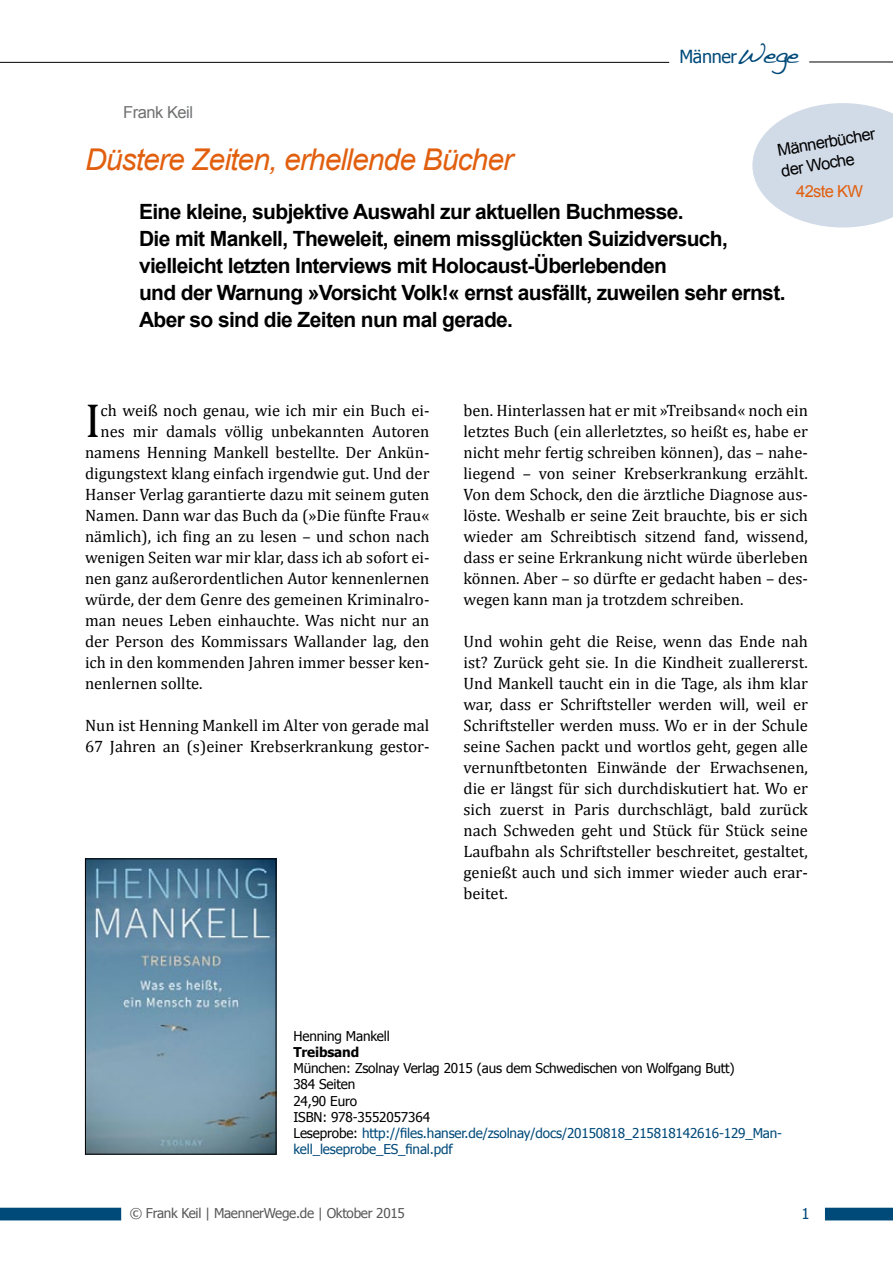
<style>
.page{position:relative;width:893px;height:1263px;background:#fff}
.page>*{position:absolute;margin:0;border:0;box-sizing:border-box;transform-origin:0 0}
.Lauftext_Cambria{font:48px "Cambria";color:#000}
.Titel{font:italic 30px "Arial";letter-spacing:-.03em;color:#e15f0e}
.Titel-2{font:700 21px/27px "Arial";letter-spacing:-.03em;color:#000}
.t1{font:18px "Tahoma";letter-spacing:-.02em;color:#004a7a}
.Lauftext_Cambria-2{font:16.5px/21px "Cambria";color:#000;text-align:justify}
.Autor_Thema{font:16.5px "Arial";color:#000}
.Autor_Thema-2{font:16.5px "Arial";letter-spacing:-.03em;color:#707172}
.Autor_Thema-3{font:16.5px "Arial";letter-spacing:-.04em;color:#e15f0e}
.t2{font:15px "Tahoma";color:#004a7a}
.t3{font:13.5px "Tahoma";letter-spacing:-.01em;color:#000}
.t4{font:13.5px/16.2px "Tahoma";letter-spacing:-.01em;color:#004a7a}
.t5{font:13.5px "Tahoma";letter-spacing:-.02em;color:#58585a}
.t6{font:700 13.5px "Tahoma";letter-spacing:-.01em;color:#000}
.s1{font-family:"Handwriting Dakota";font-size:27px}
.s2{color:#000}
</style>
<div class="page">
<svg style="left:0;top:1208px;width:121px;height:12px"></svg>
<svg style="left:825px;top:1208px;width:68px;height:12px"></svg>
<hr style="left:809px;top:62px;width:84px;height:1px;background:#000">
<hr style="left:0;top:62px;width:669px;height:1px;background:#000">
<img style="left:87px;top:860px;width:187px;height:292px">
<div style="left:85px;top:858px;width:191px;height:296px;border:1px solid #000"></div>
<svg style="left:752px;top:103px;width:141px;height:124px"></svg>
<p class="t1" style="left:679px;top:45px;width:121px">Männer<span class="s1">Wege</span></p>
<p class="Autor_Thema-2" style="left:123px;top:102px;width:71px">Frank Keil</p>
<p class="Titel" style="left:85px;top:140px;width:430px">Düstere Zeiten, erhellende Bücher</p>
<p class="Titel-2" style="left:139px;top:198px;width:546px">Eine kleine, subjektive Auswahl zur aktuellen Buchmesse.</p>
<p class="Titel-2" style="left:139px;top:225px;width:590px">Die mit Mankell, Theweleit, einem missglückten Suizidversuch,</p>
<p class="Titel-2" style="left:139px;top:252px;width:529px">vielleicht letzten Interviews mit Holocaust-Überlebenden</p>
<p class="Titel-2" style="left:139px;top:279px;width:648px">und der Warnung »Vorsicht Volk!« ernst ausfällt, zuweilen sehr ernst.<br>Aber so sind die Zeiten nun mal gerade.</p>
<p class="Autor_Thema" style="left:776px;top:140px;width:101px;rotate:-10deg">Männerbücher</p>
<p class="Autor_Thema" style="left:779px;top:160px;width:76px;rotate:-10deg">der Woche</p>
<p class="Autor_Thema-3" style="left:796px;top:180px;width:68px">42ste KW</p>
<p class="Lauftext_Cambria" style="left:85px;top:392px;width:17px">I</p>
<p class="Lauftext_Cambria-2" style="left:101px;top:400px;width:330px">ch weiß noch genau, wie ich mir ein Buch ei-</p>
<p class="Lauftext_Cambria-2" style="left:101px;top:421px;width:330px">nes mir damals völlig unbekannten Autoren</p>
<p class="Lauftext_Cambria-2" style="left:85px;top:442px;width:346px">namens Henning Mankell bestellte. Der Ankün-</p>
<p class="Lauftext_Cambria-2" style="left:85px;top:463px;width:346px">digungstext klang einfach irgendwie gut. Und der</p>
<p class="Lauftext_Cambria-2" style="left:85px;top:484px;width:346px">Hanser Verlag garantierte dazu mit seinem guten</p>
<p class="Lauftext_Cambria-2" style="left:85px;top:505px;width:346px">Namen. Dann war das Buch da (»Die fünfte Frau«</p>
<p class="Lauftext_Cambria-2" style="left:85px;top:526px;width:346px">nämlich), ich fing an zu lesen – und schon nach</p>
<p class="Lauftext_Cambria-2" style="left:85px;top:547px;width:346px">wenigen Seiten war mir klar, dass ich ab sofort ei-</p>
<p class="Lauftext_Cambria-2" style="left:85px;top:568px;width:346px">nen ganz außerordentlichen Autor kennenlernen</p>
<p class="Lauftext_Cambria-2" style="left:85px;top:589px;width:346px">würde, der dem Genre des gemeinen Kriminalro-</p>
<p class="Lauftext_Cambria-2" style="left:85px;top:610px;width:346px">man neues Leben einhauchte. Was nicht nur an</p>
<p class="Lauftext_Cambria-2" style="left:85px;top:631px;width:346px">der Person des Kommissars Wallander lag, den</p>
<p class="Lauftext_Cambria-2" style="left:85px;top:652px;width:346px">ich in den kommenden Jahren immer besser ken-</p>
<p class="Lauftext_Cambria-2" style="left:85px;top:673px;width:119px">nenlernen sollte.</p>
<p class="Lauftext_Cambria-2" style="left:85px;top:715px;width:346px">Nun ist Henning Mankell im Alter von gerade mal<br>67 Jahren an (s)einer Krebserkrankung gestor-</p>
<p class="Lauftext_Cambria-2" style="left:463px;top:400px;width:346px">ben. Hinterlassen hat er mit »Treibsand« noch ein letztes Buch (ein allerletztes, so heißt es, habe er nicht mehr fertig schreiben können), das – nahe&shy;liegend – von seiner Krebserkrankung erzählt.<br>Von dem Schock, den die ärztliche Diagnose aus&shy;löste. Weshalb er seine Zeit brauchte, bis er sich wieder am Schreibtisch sitzend fand, wissend, dass er seine Erkrankung nicht würde überleben können. Aber – so dürfte er gedacht haben – des&shy;wegen kann man ja trotzdem schreiben.</p>
<p class="Lauftext_Cambria-2" style="left:463px;top:631px;width:346px">Und wohin geht die Reise, wenn das Ende nah ist? Zurück geht sie. In die Kindheit zuallererst.<br>Und Mankell taucht ein in die Tage, als ihm klar war, dass er Schriftsteller werden will, weil er Schriftsteller werden muss. Wo er in der Schule seine Sachen packt und wortlos geht, gegen alle vernunftbetonten Einwände der Erwachsenen, die er längst für sich durchdiskutiert hat. Wo er sich zuerst in Paris durchschlägt, bald zurück nach Schweden geht und Stück für Stück seine Laufbahn als Schriftsteller beschreitet, gestaltet, genießt auch und sich immer wieder auch erar&shy;beitet.</p>
<p class="t3" style="left:293px;top:1027px;width:98px">Henning Mankell</p>
<p class="t6" style="left:293px;top:1043px;width:67px">Treibsand</p>
<p class="t3" style="left:293px;top:1060px;width:443px">München: Zsolnay Verlag 2015 (aus dem Schwedischen von Wolfgang Butt)</p>
<p class="t3" style="left:293px;top:1076px;width:64px">384 Seiten</p>
<p class="t3" style="left:293px;top:1092px;width:65px">24,90 Euro</p>
<p class="t3" style="left:293px;top:1108px;width:138px">ISBN: 978-3552057364</p>
<p class="t4" style="left:293px;top:1124px;width:490px"><span class="s2">Leseprobe:</span> http://files.hanser.de/zsolnay/docs/20150818_215818142616-129_Man&shy;kell_leseprobe_ES_final.pdf</p>
<p class="t5" style="left:130px;top:1204px;width:277px">© Frank Keil | MaennerWege.de | Oktober 2015</p>
<p class="t2" style="left:801px;top:1204px;width:10px">1</p>
</div>
